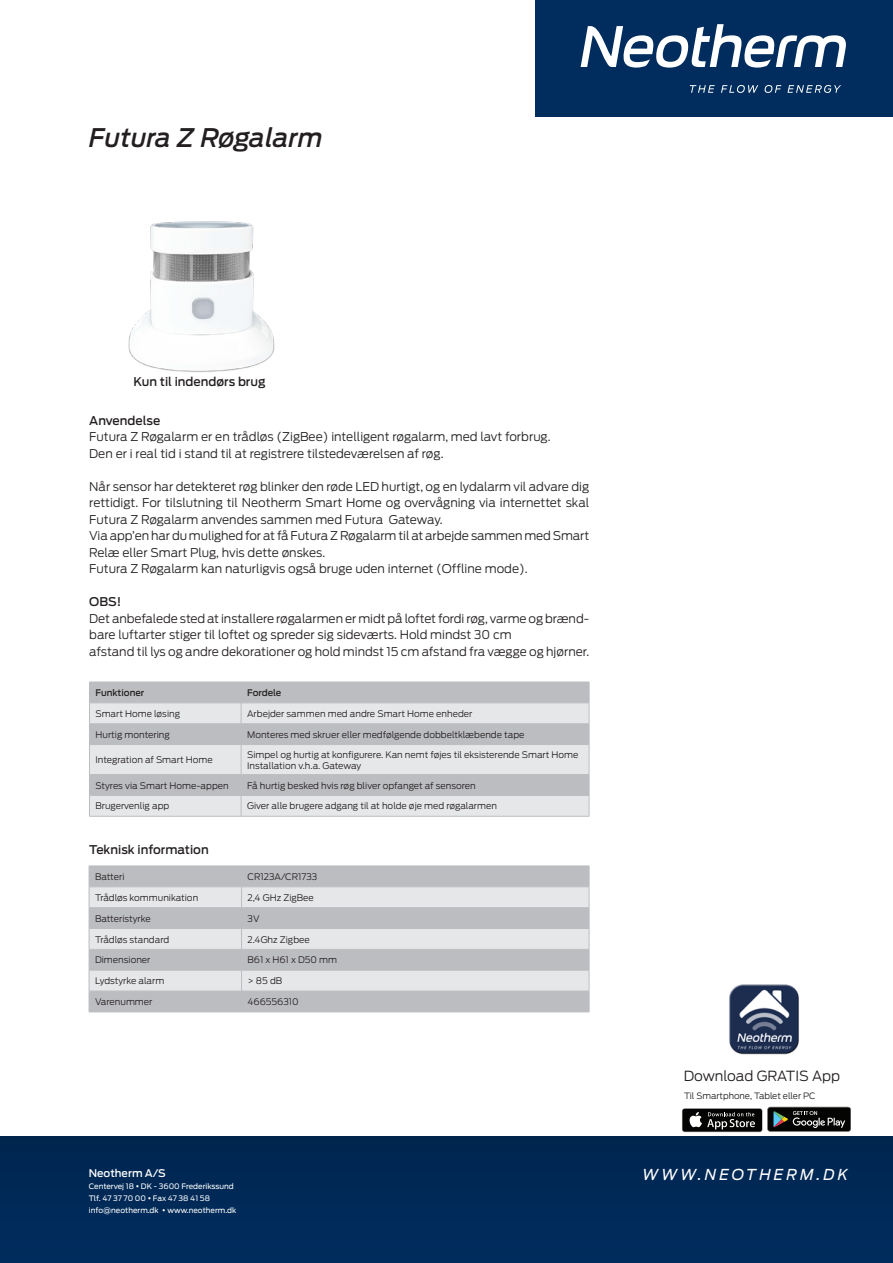
<style>
.page{position:relative;width:893px;height:1263px;background:#fff}
.page>*{position:absolute;margin:0;border:0;box-sizing:border-box;transform-origin:0 0}
.t1{font:italic 500 25.5px "Antenna";color:#231f20}
.t2{font:italic 15px "Antenna";letter-spacing:.2em;color:#fff}
.text_15_pt{font:300 13.95px "Antenna";color:#231f20}
.t3{font:300 12px/16.5px "Antenna";letter-spacing:-.005em;color:#231f20}
.t4{font:500 12px "Antenna";color:#231f20}
.t5{font:500 10.5px "Antenna";color:#fff}
.t6{font:300 9px/10.8px "Antenna";color:#231f20}
.t7{font:500 9px "Antenna";color:#231f20}
.text_15_pt-2{font:300 8.7px "Antenna";color:#231f20}
.t8{font:7.5px/12px "Antenna";color:#fff}
</style>
<div class="page">
<div style="left:0;top:1137px;width:893px;height:126px;background:#002957"></div>
<img style="left:128px;top:221px;width:147px;height:151px">
<div style="left:535px;top:0;width:357px;height:116px;background:#002d5e"></div>
<svg style="left:690px;top:85px;width:151px;height:8px"></svg>
<svg style="left:581px;top:24px;width:265px;height:44px"></svg>
<svg style="left:682px;top:1108px;width:81px;height:24px"></svg>
<div style="left:682px;top:1109px;width:80px;height:22px;background:#040503;border-radius:2px"></div>
<svg style="left:689px;top:1112px;width:66px;height:17px"></svg>
<svg style="left:767px;top:1107px;width:84px;height:25px"></svg>
<img style="left:729px;top:984px;width:70px;height:71px">
<div style="left:90px;top:867px;width:499px;height:145px;background:#bcbdc0"></div>
<svg style="left:90px;top:887px;width:499px;height:104px;fill:#e6e7e9"></svg>
<hr style="left:89px;top:928px;width:153px;height:1px;background:#bcbdc0">
<hr style="left:242px;top:928px;width:347px;height:1px;background:#bcbdc0">
<hr style="left:89px;top:970px;width:153px;height:1px;background:#bcbdc0">
<hr style="left:242px;top:970px;width:347px;height:1px;background:#bcbdc0">
<hr style="left:89px;top:991px;width:153px;height:1px;background:#bcbdc0">
<hr style="left:242px;top:991px;width:347px;height:1px;background:#bcbdc0">
<svg style="left:241px;top:867px;width:1px;height:145px"></svg>
<hr style="left:89px;top:1012px;width:153px;height:1px;background:#bcbdc0">
<hr style="left:242px;top:1012px;width:347px;height:1px;background:#bcbdc0">
<hr style="left:89px;top:866px;width:153px;height:1px;background:#bcbdc0">
<hr style="left:242px;top:866px;width:347px;height:1px;background:#bcbdc0">
<hr style="left:89px;top:886px;width:153px;height:1px;background:#bcbdc0">
<hr style="left:242px;top:886px;width:347px;height:1px;background:#bcbdc0">
<hr style="left:89px;top:907px;width:153px;height:1px;background:#bcbdc0">
<hr style="left:242px;top:907px;width:347px;height:1px;background:#bcbdc0">
<svg style="left:89px;top:867px;width:1px;height:145px"></svg>
<svg style="left:589px;top:866px;width:1px;height:146px"></svg>
<hr style="left:89px;top:949px;width:153px;height:1px;background:#bcbdc0">
<hr style="left:242px;top:949px;width:347px;height:1px;background:#bcbdc0">
<div style="left:90px;top:683px;width:499px;height:20px;background:#bcbdc0"></div>
<svg style="left:90px;top:704px;width:499px;height:112px;fill:#e6e7e9"></svg>
<hr style="left:89px;top:744px;width:152px;height:1px;background:#bcbdc0">
<hr style="left:241px;top:744px;width:348px;height:1px;background:#bcbdc0">
<hr style="left:89px;top:795px;width:152px;height:1px;background:#bcbdc0">
<hr style="left:241px;top:795px;width:348px;height:1px;background:#bcbdc0">
<svg style="left:241px;top:683px;width:1px;height:133px"></svg>
<hr style="left:89px;top:816px;width:152px;height:1px;background:#bcbdc0">
<hr style="left:241px;top:816px;width:348px;height:1px;background:#bcbdc0">
<hr style="left:89px;top:682px;width:152px;height:1px;background:#bcbdc0">
<hr style="left:241px;top:682px;width:348px;height:1px;background:#bcbdc0">
<hr style="left:89px;top:703px;width:152px;height:1px;background:#bcbdc0">
<hr style="left:241px;top:703px;width:348px;height:1px;background:#bcbdc0">
<hr style="left:89px;top:723px;width:152px;height:1px;background:#bcbdc0">
<hr style="left:241px;top:723px;width:348px;height:1px;background:#bcbdc0">
<svg style="left:89px;top:683px;width:1px;height:133px"></svg>
<svg style="left:589px;top:682px;width:1px;height:134px"></svg>
<hr style="left:89px;top:774px;width:152px;height:1px;background:#bcbdc0">
<hr style="left:241px;top:774px;width:348px;height:1px;background:#bcbdc0">
<h1 class="t1" style="left:89px;top:122px;width:235px">Futura Z Røgalarm</h1>
<p class="t4" style="left:133px;top:374px;width:134px">Kun til indendørs brug</p>
<p class="t4" style="left:89px;top:413px;width:73px">Anvendelse</p>
<p class="t3" style="left:89px;top:429px;width:463px">Futura Z Røgalarm er en trådløs (ZigBee) intelligent røgalarm, med lavt forbrug.</p>
<p class="t3" style="left:89px;top:445px;width:356px">Den er i real tid i stand til at registrere tilstedeværelsen af røg.</p>
<p class="t3" style="left:89px;top:478px;width:501px;text-align:justify">Når sensor har detekteret røg blinker den røde LED hurtigt, og en lydalarm vil advare dig rettidigt. For tilslutning til Neotherm Smart Home og overvågning via internettet skal Futura Z Røgalarm anvendes sammen med Futura Gateway.</p>
<p class="t3" style="left:89px;top:528px;width:501px">Via app’en har du mulighed for at få Futura Z Røgalarm til at arbejde sammen med Smart<br>Relæ eller Smart Plug, hvis dette ønskes.</p>
<p class="t3" style="left:89px;top:561px;width:440px">Futura Z Røgalarm kan naturligvis også bruge uden internet (Offline mode).</p>
<p class="t4" style="left:89px;top:595px;width:34px">OBS!</p>
<p class="t3" style="left:89px;top:610px;width:501px">Det anbefalede sted at installere røgalarmen er midt på loftet fordi røg, varme og brænd&shy;bare luftarter stiger til loftet og spreder sig sideværts. Hold mindst 30 cm</p>
<p class="t3" style="left:89px;top:643px;width:502px">afstand til lys og andre dekorationer og hold mindst 15 cm afstand fra vægge og hjørner.</p>
<p class="t7" style="left:95px;top:687px;width:50px">Funktioner</p>
<p class="t7" style="left:247px;top:687px;width:36px">Fordele</p>
<p class="t6" style="left:95px;top:708px;width:86px">Smart Home løsing</p>
<p class="t6" style="left:247px;top:708px;width:227px">Arbejder sammen med andre Smart Home enheder</p>
<p class="t6" style="left:95px;top:729px;width:76px">Hurtig montering</p>
<p class="t6" style="left:247px;top:729px;width:279px">Monteres med skruer eller medfølgende dobbeltklæbende tape</p>
<p class="t6" style="left:95px;top:754px;width:119px">Integration af Smart Home</p>
<p class="t6" style="left:247px;top:749px;width:333px">Simpel og hurtig at konfigurere. Kan nemt føjes til eksisterende Smart Home<br>Installation v.h.a. Gateway</p>
<p class="t6" style="left:95px;top:780px;width:135px">Styres via Smart Home-appen</p>
<p class="t6" style="left:247px;top:780px;width:230px">Få hurtig besked hvis røg bliver opfanget af sensoren</p>
<p class="t6" style="left:95px;top:801px;width:75px">Brugervenlig app</p>
<p class="t6" style="left:247px;top:801px;width:251px">Giver alle brugere adgang til at holde øje med røgalarmen</p>
<p class="t4" style="left:89px;top:842px;width:121px">Teknisk information</p>
<p class="t6" style="left:95px;top:871px;width:31px">Batteri</p>
<p class="t6" style="left:248px;top:871px;width:71px">CR123A/CR1733</p>
<p class="t6" style="left:95px;top:892px;width:105px">Trådløs kommunikation</p>
<p class="t6" style="left:248px;top:892px;width:68px">2,4 GHz ZigBee</p>
<p class="t6" style="left:95px;top:913px;width:57px">Batteristyrke</p>
<p class="t6" style="left:248px;top:913px;width:14px">3V</p>
<p class="t6" style="left:95px;top:934px;width:76px">Trådløs standard</p>
<p class="t6" style="left:248px;top:934px;width:64px">2.4Ghz Zigbee</p>
<p class="t6" style="left:95px;top:955px;width:57px">Dimensioner</p>
<p class="t6" style="left:248px;top:955px;width:91px">B61 x H61 x D50 mm</p>
<p class="t6" style="left:95px;top:975px;width:71px">Lydstyrke alarm</p>
<p class="t6" style="left:248px;top:975px;width:36px">&gt; 85 dB</p>
<p class="t6" style="left:95px;top:996px;width:59px">Varenummer</p>
<p class="t6" style="left:248px;top:996px;width:53px">466556310</p>
<p class="t5" style="left:89px;top:1166px;width:79px">Neotherm A/S</p>
<p class="t8" style="left:89px;top:1180px;width:149px">Centervej 18 • DK - 3600 Frederikssund<br>Tlf. 47 37 70 00 • Fax 47 38 41 58 info@neotherm.dk • www.neotherm.dk</p>
<p class="text_15_pt" style="left:684px;top:1067px;width:158px">Download GRATIS App</p>
<p class="text_15_pt-2" style="left:684px;top:1091px;width:133px">Til Smartphone, Tablet eller PC</p>
<p class="t2" style="left:642px;top:1166px;width:207px">WWW.NEOTHERM.DK</p>
</div>
